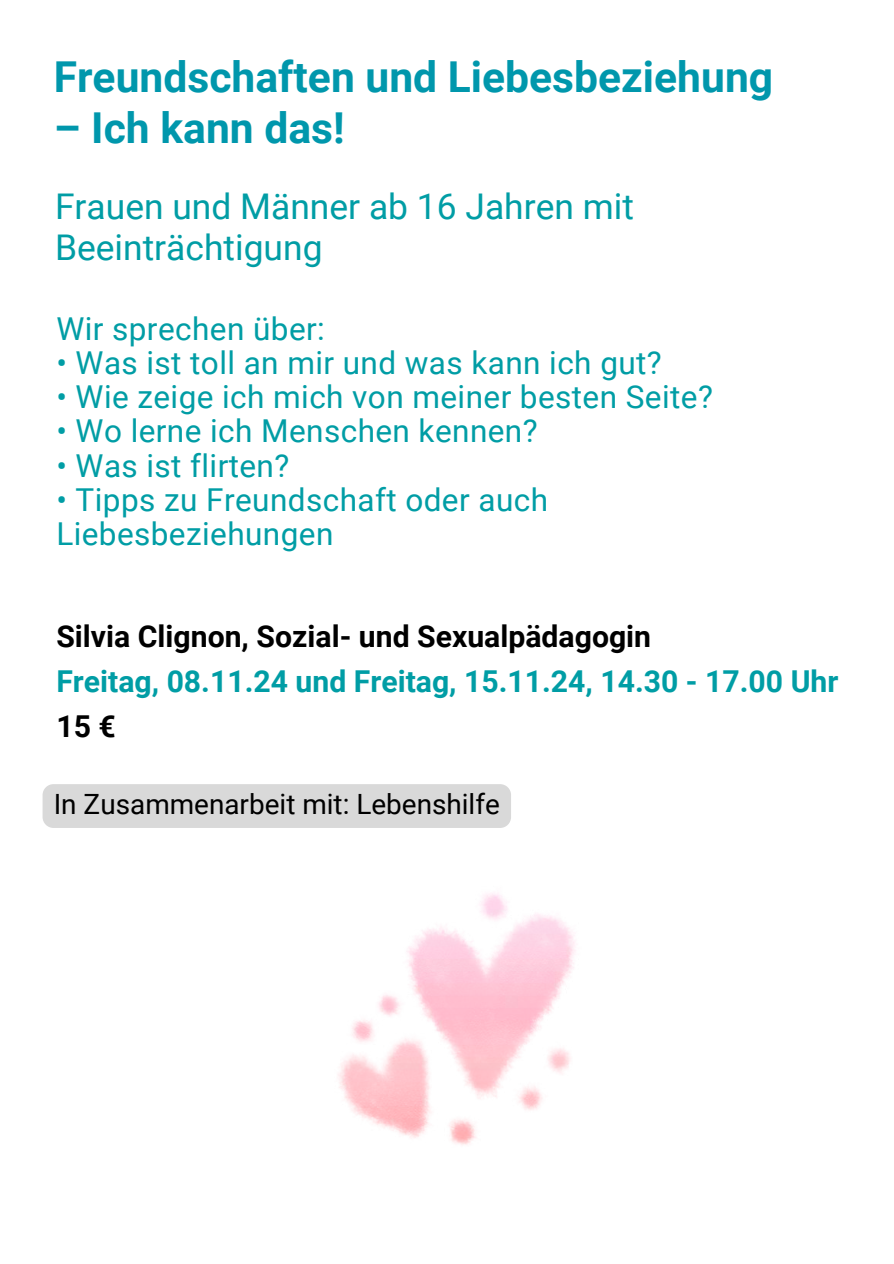
<style>
.page{position:relative;width:894px;height:1264px;background:#fff}
.page>*{position:absolute;margin:0;border:0;box-sizing:border-box;transform-origin:0 0}
.t1{font:700 42.6px "Roboto";color:#0097ac}
.t2{font:35.4px/41.7px "Roboto";color:#009da5}
.t3{font:31.5px/34.3px "Roboto";letter-spacing:.015em;color:#009da5}
.t4{font:700 30.15px "Roboto";color:#009da5}
.t5{font:700 30.15px "Roboto";color:#000}
.t6{font:27.9px "Roboto";color:#000}
</style>
<div class="page">
<img style="left:338px;top:893px;width:238px;height:252px">
<div style="left:43px;top:784px;width:468px;height:44px;background:#d9d9d9;border-radius:11px"></div>
<h1 class="t1" style="left:54px;top:53px;width:720px">Freundschaften und Liebesbeziehung</h1>
<h1 class="t1" style="left:54px;top:103px;width:292px">– Ich kann das!</h1>
<p class="t2" style="left:55px;top:186px;width:580px">Frauen und Männer ab 16 Jahren mit<br>Beeinträchtigung</p>
<p class="t3" style="left:56px;top:311px;width:270px">Wir sprechen über:</p>
<p class="t3" style="left:56px;top:346px;width:607px">• Was ist toll an mir und was kann ich gut?</p>
<p class="t3" style="left:56px;top:380px;width:657px">• Wie zeige ich mich von meiner besten Seite?</p>
<p class="t3" style="left:56px;top:414px;width:482px">• Wo lerne ich Menschen kennen?</p>
<p class="t3" style="left:56px;top:449px;width:234px">• Was ist flirten?</p>
<p class="t3" style="left:56px;top:483px;width:493px">• Tipps zu Freundschaft oder auch<br>Liebesbeziehungen</p>
<p class="t5" style="left:56px;top:618px;width:596px">Silvia Clignon, Sozial- und Sexualpädagogin</p>
<p class="t4" style="left:56px;top:663px;width:783px">Freitag, 08.11.24 und Freitag, 15.11.24, 14.30 - 17.00 Uhr</p>
<p class="t5" style="left:56px;top:708px;width:61px">15 €</p>
<p class="t6" style="left:54px;top:788px;width:447px">In Zusammenarbeit mit: Lebenshilfe</p>
</div>
